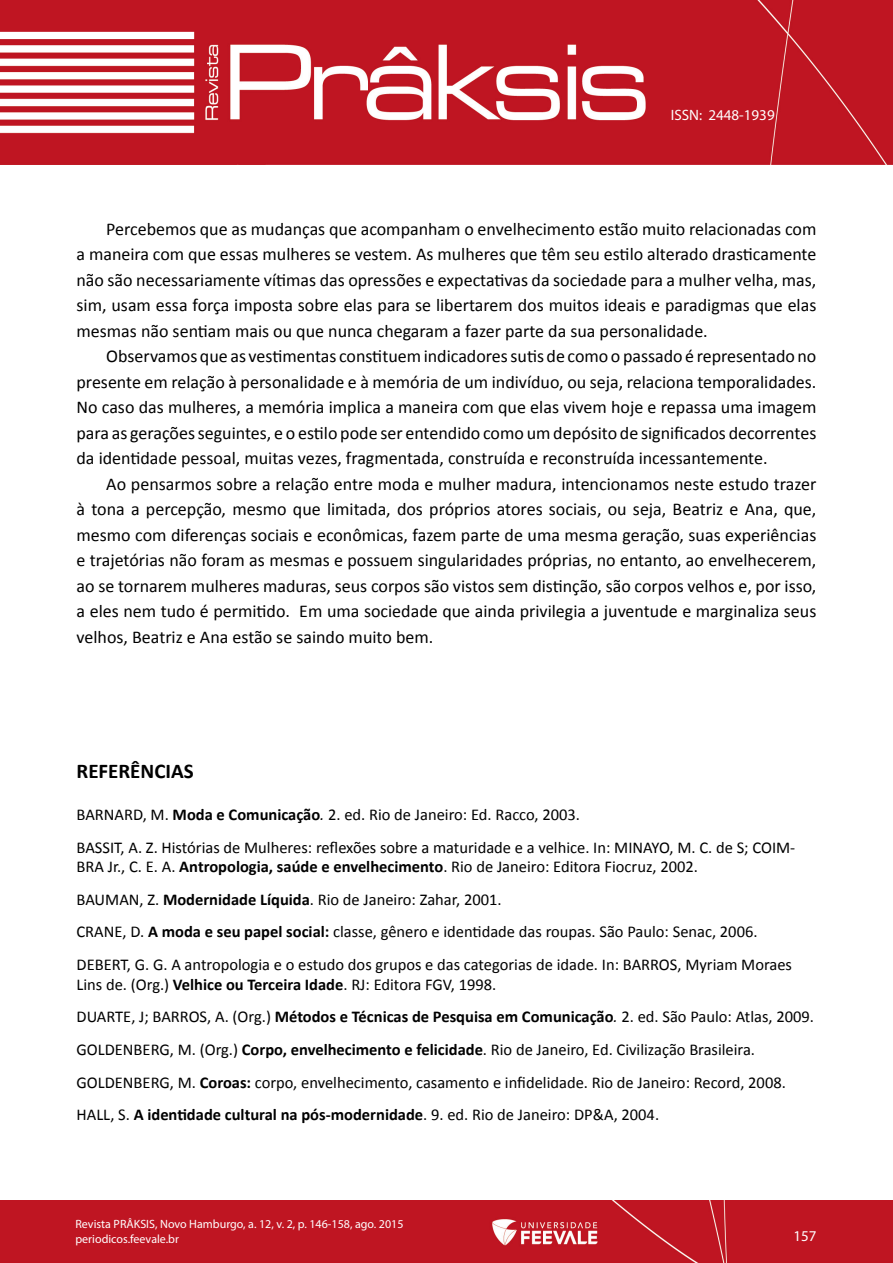
<style>
.page{position:relative;width:893px;height:1263px;background:#fff}
.page>*{position:absolute;margin:0;border:0;box-sizing:border-box;transform-origin:0 0}
.t1{font:700 21px "Calibri";color:#000}
.t2{font:18px/25.5px "Calibri";color:#000;text-align:justify}
.t3{font:16.5px/32.5px "Calibri";color:#000}
.t4{font:15px "Myriad Pro";color:#fff}
.t5{font:12px/15px "Myriad Pro";color:#fff}
.s1{font-weight:700}
.s2{font-style:italic}
</style>
<div class="page">
<div style="left:0;top:1201px;width:893px;height:62px;background:#bf1522"></div>
<img style="left:0;top:0;width:893px;height:164px">
<p class="t4" style="left:671px;top:106px;width:105px">ISSN: 2448-1939</p>
<p class="t2" style="left:77px;top:216px;width:741px;text-indent:30px">Percebemos que as mudanças que acompanham o envelhecimento estão muito relacionadas com a maneira com que essas mulheres se vestem. As mulheres que têm seu estilo alterado drasticamente não são necessariamente vítimas das opressões e expectativas da sociedade para a mulher velha, mas, sim, usam essa força imposta sobre elas para se libertarem dos muitos ideais e paradigmas que elas mesmas não sentiam mais ou que nunca chegaram a fazer parte da sua personalidade.</p>
<p class="t2" style="left:77px;top:343px;width:741px;text-indent:30px">Observamos que as vestimentas constituem indicadores sutis de como o passado é representado no presente em relação à personalidade e à memória de um indivíduo, ou seja, relaciona temporalidades.<br>No caso das mulheres, a memória implica a maneira com que elas vivem hoje e repassa uma imagem para as gerações seguintes, e o estilo pode ser entendido como um depósito de significados decorrentes da identidade pessoal, muitas vezes, fragmentada, construída e reconstruída incessantemente.</p>
<p class="t2" style="left:77px;top:471px;width:741px;text-indent:30px">Ao pensarmos sobre a relação entre moda e mulher madura, intencionamos neste estudo trazer à tona a percepção, mesmo que limitada, dos próprios atores sociais, ou seja, Beatriz e Ana, que, mesmo com diferenças sociais e econômicas, fazem parte de uma mesma geração, suas experiências e trajetórias não foram as mesmas e possuem singularidades próprias, no entanto, ao envelhecerem, ao se tornarem mulheres maduras, seus corpos são vistos sem distinção, são corpos velhos e, por isso, a eles nem tudo é permitido. Em uma sociedade que ainda privilegia a juventude e marginaliza seus velhos, Beatriz e Ana estão se saindo muito bem.</p>
<p class="t1" style="left:77px;top:757px;width:119px">REFERÊNCIAS</p>
<p class="t3" style="left:77px;top:798px;width:720px">BARNARD, M. <span class="s1">Moda e Comunicação</span><span class="s2">.</span> 2. ed. Rio de Janeiro: Ed. Racco, 2003.<br>BASSIT, A. Z. Histórias de Mulheres: reflexões sobre a maturidade e a velhice. In: MINAYO, M. C. de S; COIM-</p>
<p class="t3" style="left:77px;top:851px;width:717px">BRA Jr., C. E. A. <span class="s1">Antropologia, saúde e envelhecimento</span>. Rio de Janeiro: Editora Fiocruz, 2002.<br>BAUMAN, Z. <span class="s1">Modernidade Líquida</span>. Rio de Janeiro: Zahar, 2001.<br>CRANE, D. <span class="s1">A moda e seu papel social:</span> classe, gênero e identidade das roupas. São Paulo: Senac, 2006.<br>DEBERT, G. G. A antropologia e o estudo dos grupos e das categorias de idade. In: BARROS, Myriam Moraes</p>
<p class="t3" style="left:77px;top:968px;width:739px">Lins de. (Org.) <span class="s1">Velhice ou Terceira Idade</span>. RJ: Editora FGV, 1998.<br>DUARTE, J; BARROS, A. (Org.) <span class="s1">Métodos e Técnicas de Pesquisa em Comunicação</span><span class="s2">.</span> 2. ed. São Paulo: Atlas, 2009.<br>GOLDENBERG, M. (Org.) <span class="s1">Corpo, envelhecimento e felicidade</span>. Rio de Janeiro, Ed. Civilização Brasileira.<br>GOLDENBERG, M. <span class="s1">Coroas:</span> corpo, envelhecimento, casamento e infidelidade. Rio de Janeiro: Record, 2008.<br>HALL, S. <span class="s1">A identidade cultural na pós-modernidade</span>. 9. ed. Rio de Janeiro: DP&amp;A, 2004.</p>
<p class="t5" style="left:75px;top:1216px;width:330px">Revista PRÂKSIS, Novo Hamburgo, a. 12, v. 2, p. 146-158, ago. 2015 periodicos.feevale.br</p>
<p class="t4" style="left:793px;top:1227px;width:25px">157</p>
</div>
